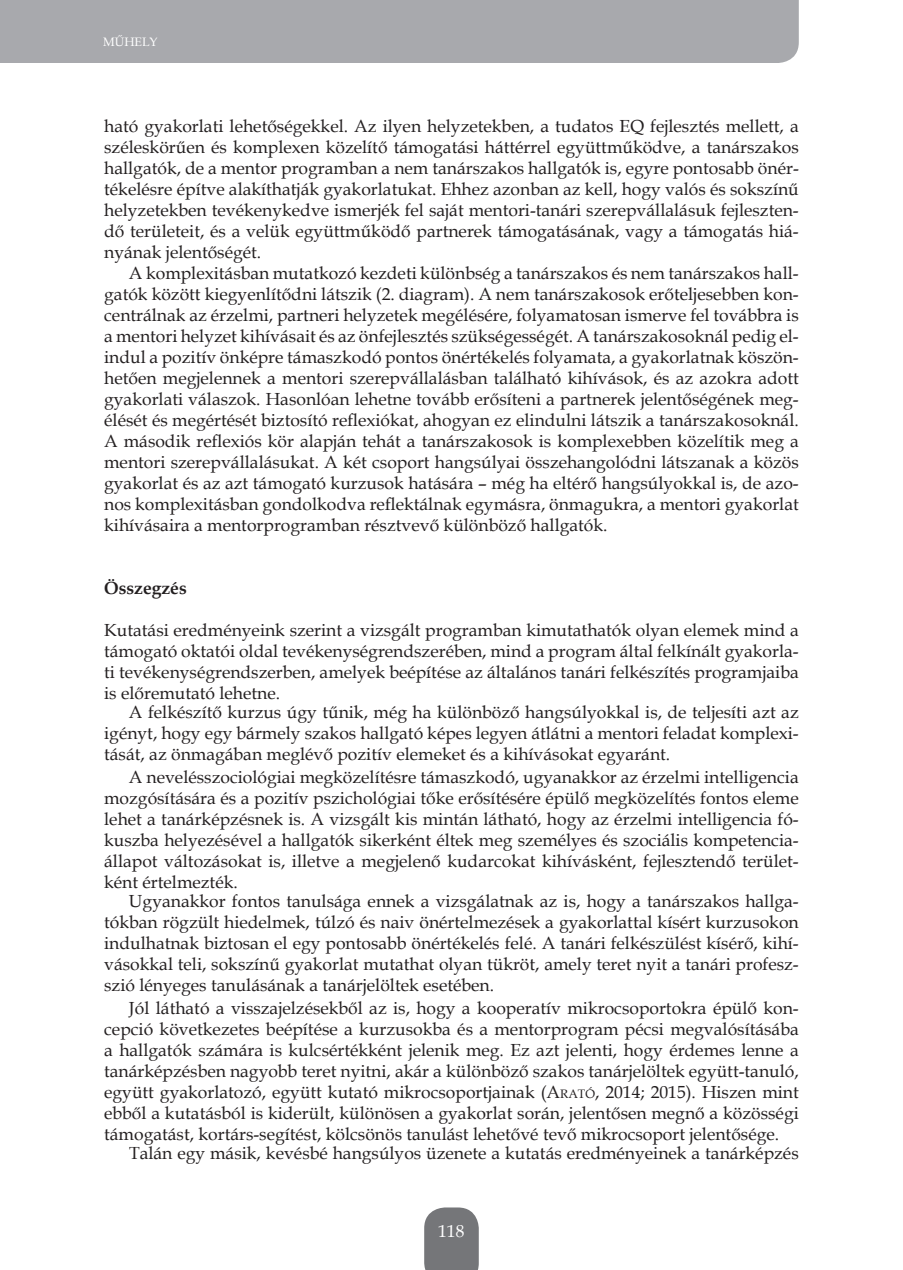
<style>
.page{position:relative;width:903px;height:1270px;background:#fff}
.page>*{position:absolute;margin:0;border:0;box-sizing:border-box;transform-origin:0 0}
.t1{font:17.5px/21px "Book Antiqua";color:#231f20;text-align:justify}
.t2{font:700 17.5px "Book Antiqua";color:#231f20}
.t3{font:17.5px "Book Antiqua";color:#fff}
.t4{font:12.25px "Book Antiqua";color:#fff}
.s1{font-style:inherit}
.s2{font-size:12.25px}
</style>
<div class="page">
<div style="left:0;top:0;width:799px;height:63px;background:#a8a9ad"></div>
<svg style="left:424px;top:1207px;width:55px;height:63px;background:#7f8082"></svg>
<div style="left:439px;top:1225px;width:25px;height:13px;background:#757679"></div>
<p class="t4" style="left:103px;top:33px;width:56px">MŰHELY</p>
<p class="t1" style="left:104px;top:115px;width:696px">ható gyakorlati lehetőségekkel. Az ilyen helyzetekben, a tudatos eQ fejlesztés mellett, a széleskörűen és komplexen közelítő támogatási háttérrel együttműködve, a tanárszakos hallgatók, de a mentor programban a nem tanárszakos hallgatók is, egyre pontosabb önér&shy;tékelésre építve alakíthatják gyakorlatukat. ehhez azonban az kell, hogy valós és sokszínű helyzetekben tevékenykedve ismerjék fel saját mentori-tanári szerepvállalásuk fejleszten&shy;dő területeit, és a velük együttműködő partnerek támogatásának, vagy a támogatás hiá&shy;nyának jelentőségét.</p>
<p class="t1" style="left:104px;top:262px;width:696px;text-indent:25px">A komplexitásban mutatkozó kezdeti különbség a tanárszakos és nem tanárszakos hall&shy;gatók között kiegyenlítődni látszik (2. diagram). A nem tanárszakosok erőteljesebben kon&shy;centrálnak az érzelmi, partneri helyzetek megélésére, folyamatosan ismerve fel továbbra is a mentori helyzet kihívásait és az önfejlesztés szükségességét. A tanárszakosoknál pedig el&shy;indul a pozitív önképre támaszkodó pontos önértékelés folyamata, a gyakorlatnak köszön&shy;hetően megjelennek a mentori szerepvállalásban található kihívások, és az azokra adott gyakorlati válaszok. Hasonlóan lehetne tovább erősíteni a partnerek jelentőségének meg&shy;élését és megértését biztosító reflexiókat, ahogyan ez elindulni látszik a tanárszakosoknál.<br>A második reflexiós kör alapján tehát a tanárszakosok is komplexebben közelítik meg a mentori szerepvállalásukat. A két csoport hangsúlyai összehangolódni látszanak a közös gyakorlat és az azt támogató kurzusok hatására – még ha eltérő hangsúlyokkal is, de azo&shy;nos komplexitásban gondolkodva reflektálnak egymásra, önmagukra, a mentori gyakorlat kihívásaira a mentorprogramban résztvevő különböző hallgatók.</p>
<p class="t2" style="left:104px;top:576px;width:84px">Összegzés</p>
<p class="t1" style="left:104px;top:619px;width:696px">Kutatási eredményeink szerint a vizsgált programban kimutathatók olyan elemek mind a támogató oktatói oldal tevékenységrendszerében, mind a program által felkínált gyakorla&shy;ti tevékenységrendszerben, amelyek beépítése az általános tanári felkészítés programjaiba is előremutató lehetne.</p>
<p class="t1" style="left:104px;top:701px;width:696px;text-indent:25px">A felkészítő kurzus úgy tűnik, még ha különböző hangsúlyokkal is, de teljesíti azt az igényt, hogy egy bármely szakos hallgató képes legyen átlátni a mentori feladat komplexi&shy;tását, az önmagában meglévő pozitív elemeket és a kihívásokat egyaránt.</p>
<p class="t1" style="left:104px;top:766px;width:696px;text-indent:25px">A nevelésszociológiai megközelítésre támaszkodó, ugyanakkor az érzelmi intelligencia mozgósítására és a pozitív pszichológiai tőke erősítésére épülő megközelítés fontos eleme lehet a tanárképzésnek is. A vizsgált kis mintán látható, hogy az érzelmi intelligencia fó&shy;kuszba helyezésével a hallgatók sikerként éltek meg személyes és szociális kompetencia&shy;állapot változásokat is, illetve a megjelenő kudarcokat kihívásként, fejlesztendő terület&shy;ként értelmezték.</p>
<p class="t1" style="left:104px;top:890px;width:696px;text-indent:25px">Ugyanakkor fontos tanulsága ennek a vizsgálatnak az is, hogy a tanárszakos hallga&shy;tókban rögzült hiedelmek, túlzó és naiv önértelmezések a gyakorlattal kísért kurzusokon indulhatnak biztosan el egy pontosabb önértékelés felé. A tanári felkészülést kísérő, kihí&shy;vásokkal teli, sokszínű gyakorlat mutathat olyan tükröt, amely teret nyit a tanári profesz&shy;szió lényeges tanulásának a tanárjelöltek esetében.</p>
<p class="t1" style="left:104px;top:997px;width:696px;text-indent:25px">Jól látható a visszajelzésekből az is, hogy a kooperatív mikrocsoportokra épülő kon&shy;cepció következetes beépítése a kurzusokba és a mentorprogram pécsi megvalósításába a hallgatók számára is kulcsértékként jelenik meg. Ez azt jelenti, hogy érdemes lenne a tanárképzésben nagyobb teret nyitni, akár a különböző szakos tanárjelöltek együtt-tanuló, együtt gyakorlatozó, együtt kutató mikrocsoportjainak (<span class="s1">A</span><span class="s2">RATÓ</span>, 2014; 2015). Hiszen mint ebből a kutatásból is kiderült, különösen a gyakorlat során, jelentősen megnő a közösségi támogatást, kortárs-segítést, kölcsönös tanulást lehetővé tevő mikrocsoport jelentősége.</p>
<p class="t1" style="left:129px;top:1142px;width:671px">talán egy másik, kevésbé hangsúlyos üzenete a kutatás eredményeinek a tanárképzés</p>
<p class="t3" style="left:438px;top:1219px;width:28px">118</p>
</div>
